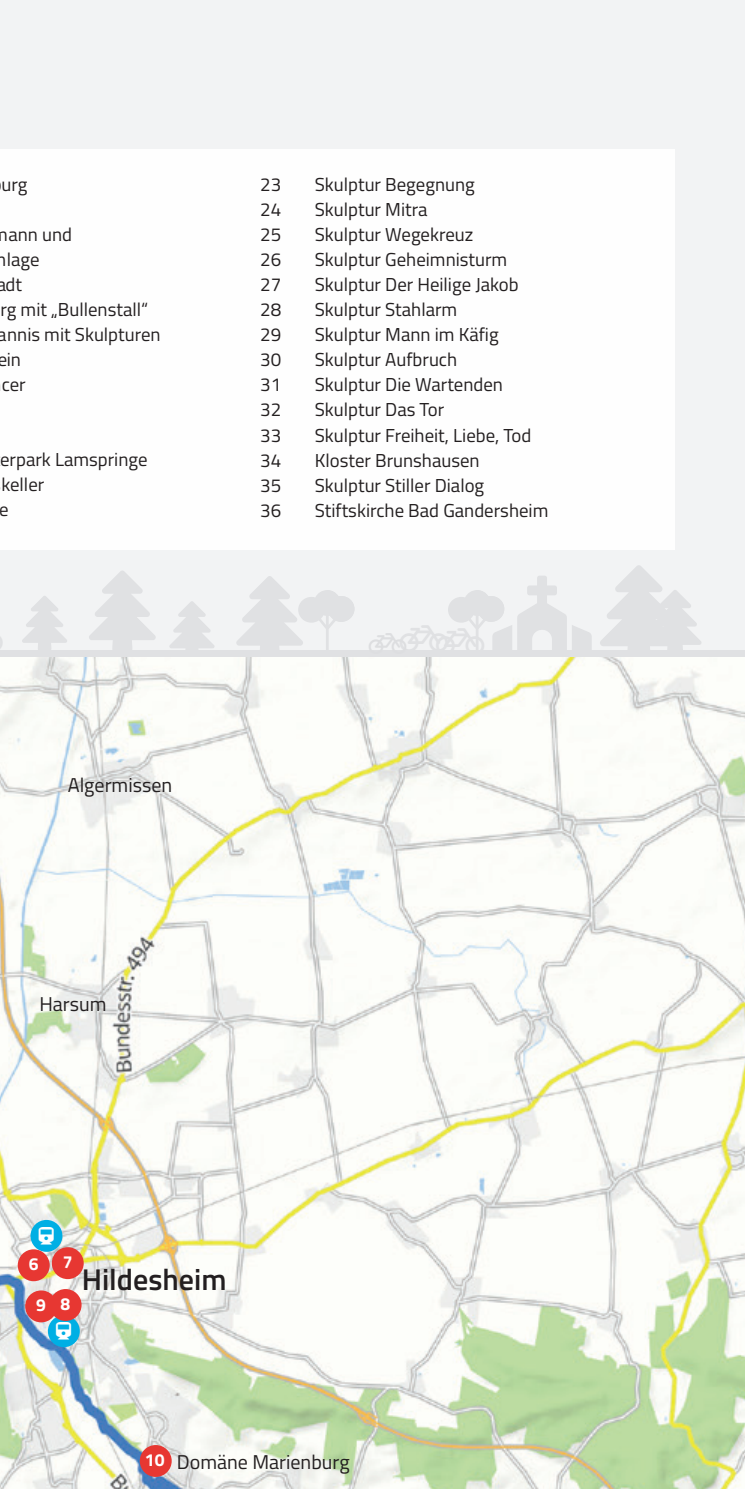
<style>
.page{position:relative;width:745px;height:1489px;background:#fff}
.page>*{position:absolute;margin:0;border:0;box-sizing:border-box;transform-origin:0 0}
.t1{font:600 30px "Titillium Web";color:#231f20}
.t2{font:20px "Titillium Web";color:#231f20}
.t3{font:18.75px/25px "Titillium Web";color:#231f20}
.t4{font:700 17.5px "Titillium Web";color:#fff}
</style>
<div class="page">
<div style="left:0;top:0;width:744px;height:1488px;background:#f2f3f4"></div>
<div style="left:0;top:149px;width:673px;height:401px;background:#fefefe"></div>
<div style="left:0;top:650px;width:744px;height:32px;background:#e0e1e3"></div>
<img style="left:0;top:657px;width:744px;height:831px">
<div style="left:30px;top:1219px;width:32px;height:32px;background:#00afe4;border-radius:50%"></div>
<div style="left:48px;top:1315px;width:32px;height:31px;background:#00afe4;border-radius:50%"></div>
<div style="left:18px;top:1249px;width:32px;height:32px;background:#e73732;border-radius:50%"></div>
<div style="left:50px;top:1288px;width:31px;height:32px;background:#e73732;border-radius:50%"></div>
<div style="left:140px;top:1444px;width:31px;height:32px;background:#e73732;border-radius:50%"></div>
<div style="left:25px;top:1290px;width:32px;height:32px;background:#e73732;border-radius:50%"></div>
<div style="left:52px;top:1247px;width:32px;height:31px;background:#e73732;border-radius:50%"></div>
<svg style="left:298px;top:590px;width:56px;height:60px"></svg>
<svg style="left:448px;top:576px;width:143px;height:74px"></svg>
<svg style="left:599px;top:657px;width:102px;height:2px"></svg>
<p class="t3" style="left:1px;top:171px;width:27px">urg</p>
<p class="t3" style="left:-7px;top:221px;width:81px">mann und</p>
<p class="t3" style="left:-3px;top:246px;width:44px">nlage</p>
<p class="t3" style="left:-4px;top:271px;width:27px">adt</p>
<p class="t3" style="left:1px;top:296px;width:149px">rg mit „Bullenstall“</p>
<p class="t3" style="left:-2px;top:321px;width:164px">annis mit Skulpturen</p>
<p class="t3" style="left:-3px;top:346px;width:25px">ein</p>
<p class="t3" style="left:2px;top:371px;width:26px">cer</p>
<p class="t3" style="left:0;top:446px;width:149px">erpark Lamspringe keller<br>e</p>
<p class="t3" style="left:260px;top:171px;width:22px">23</p>
<p class="t3" style="left:314px;top:171px;width:161px">Skulptur Begegnung</p>
<p class="t3" style="left:260px;top:196px;width:22px">24</p>
<p class="t3" style="left:314px;top:196px;width:114px">Skulptur Mitra</p>
<p class="t3" style="left:260px;top:221px;width:22px">25</p>
<p class="t3" style="left:314px;top:221px;width:160px">Skulptur Wegekreuz</p>
<p class="t3" style="left:260px;top:246px;width:22px">26</p>
<p class="t3" style="left:314px;top:246px;width:194px">Skulptur Geheimnisturm</p>
<p class="t3" style="left:260px;top:271px;width:22px">27</p>
<p class="t3" style="left:314px;top:271px;width:205px">Skulptur Der Heilige Jakob</p>
<p class="t3" style="left:260px;top:296px;width:22px">28</p>
<p class="t3" style="left:314px;top:296px;width:144px">Skulptur Stahlarm</p>
<p class="t3" style="left:260px;top:321px;width:22px">29</p>
<p class="t3" style="left:314px;top:321px;width:185px">Skulptur Mann im Käfig</p>
<p class="t3" style="left:260px;top:346px;width:22px">30</p>
<p class="t3" style="left:314px;top:346px;width:144px">Skulptur Aufbruch</p>
<p class="t3" style="left:260px;top:371px;width:22px">31</p>
<p class="t3" style="left:314px;top:371px;width:189px">Skulptur Die Wartenden</p>
<p class="t3" style="left:260px;top:396px;width:22px">32</p>
<p class="t3" style="left:314px;top:396px;width:131px">Skulptur Das Tor</p>
<p class="t3" style="left:260px;top:421px;width:22px">33</p>
<p class="t3" style="left:314px;top:421px;width:218px">Skulptur Freiheit, Liebe, Tod</p>
<p class="t3" style="left:260px;top:446px;width:22px">34</p>
<p class="t3" style="left:314px;top:446px;width:166px">Kloster Brunshausen</p>
<p class="t3" style="left:260px;top:471px;width:22px">35</p>
<p class="t3" style="left:314px;top:471px;width:171px">Skulptur Stiller Dialog</p>
<p class="t3" style="left:260px;top:496px;width:22px">36</p>
<p class="t3" style="left:314px;top:496px;width:235px">Stiftskirche Bad Gandersheim</p>
<p class="t2" style="left:68px;top:770px;width:106px">Algermissen</p>
<p class="t2" style="left:39px;top:989px;width:69px">Harsum</p>
<p class="t4" style="left:29px;top:1250px;width:11px">6</p>
<p class="t4" style="left:36px;top:1291px;width:11px">9</p>
<p class="t4" style="left:63px;top:1248px;width:11px">7</p>
<p class="t4" style="left:61px;top:1290px;width:11px">8</p>
<h1 class="t1" style="left:82px;top:1257px;width:146px">Hildesheim</h1>
<p class="t4" style="left:145px;top:1446px;width:21px">10</p>
<p class="t2" style="left:177px;top:1446px;width:174px">Domäne Marienburg</p>
</div>
